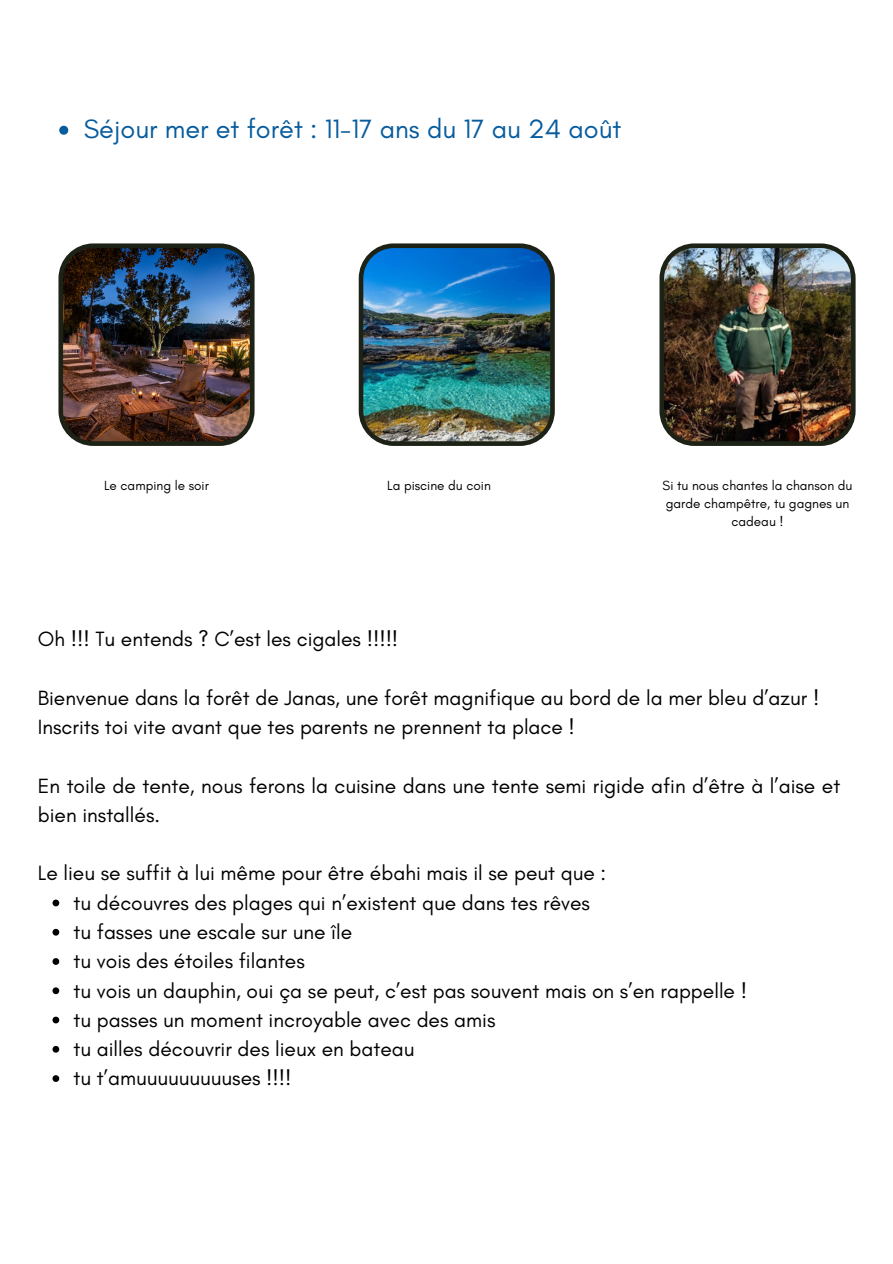
<style>
.page{position:relative;width:893px;height:1264px;background:#fff}
.page>*{position:absolute;margin:0;border:0;box-sizing:border-box;transform-origin:0 0}
.t1{font:27px "Glacial Indifference";color:#075c9d}
.t2{font:21px/29.2px "Glacial Indifference";color:#000}
.t3{font:13.5px/18px "Glacial Indifference";color:#000;text-align:center}
</style>
<div class="page">
<img style="left:58px;top:243px;width:196px;height:203px">
<img style="left:359px;top:243px;width:195px;height:203px">
<img style="left:659px;top:243px;width:196px;height:203px">
<svg style="left:52px;top:899px;width:7px;height:7px"></svg>
<svg style="left:52px;top:928px;width:7px;height:7px"></svg>
<svg style="left:52px;top:958px;width:7px;height:6px"></svg>
<svg style="left:52px;top:987px;width:7px;height:7px"></svg>
<svg style="left:52px;top:1016px;width:7px;height:7px"></svg>
<svg style="left:52px;top:1045px;width:7px;height:7px"></svg>
<svg style="left:52px;top:1075px;width:7px;height:6px"></svg>
<svg style="left:59px;top:126px;width:9px;height:9px"></svg>
<p class="t1" style="left:84px;top:112px;width:539px">Séjour mer et forêt : 11-17 ans du 17 au 24 août</p>
<p class="t3" style="left:104px;top:476px;width:106px">Le camping le soir</p>
<p class="t3" style="left:387px;top:476px;width:105px">La piscine du coin</p>
<p class="t3" style="left:662px;top:476px;width:191px">Si tu nous chantes la chanson du garde champêtre, tu gagnes un cadeau !</p>
<p class="t2" style="left:38px;top:624px;width:362px">Oh !!! Tu entends ? C’est les cigales !!!!!</p>
<p class="t2" style="left:38px;top:683px;width:783px">Bienvenue dans la forêt de Janas, une forêt magnifique au bord de la mer bleu d’azur !<br>Inscrits toi vite avant que tes parents ne prennent ta place !</p>
<p class="t2" style="left:38px;top:770px;width:803px">En toile de tente, nous ferons la cuisine dans une tente semi rigide afin d’être à l’aise et bien installés.</p>
<p class="t2" style="left:38px;top:858px;width:569px">Le lieu se suffit à lui même pour être ébahi mais il se peut que :</p>
<h2 class="t2" style="left:74px;top:887px;width:518px">tu découvres des plages qui n’existent que dans tes rêves</h2>
<h2 class="t2" style="left:74px;top:917px;width:280px">tu fasses une escale sur une île</h2>
<h2 class="t2" style="left:74px;top:946px;width:233px">tu vois des étoiles filantes</h2>
<h2 class="t2" style="left:74px;top:975px;width:675px">tu vois un dauphin, oui ça se peut, c’est pas souvent mais on s’en rappelle !</h2>
<p class="t2" style="left:74px;top:1004px;width:423px">tu passes un moment incroyable avec des amis</p>
<p class="t2" style="left:74px;top:1034px;width:342px">tu ailles découvrir des lieux en bateau</p>
<p class="t2" style="left:74px;top:1063px;width:219px">tu t’amuuuuuuuuuses !!!!</p>
</div>
